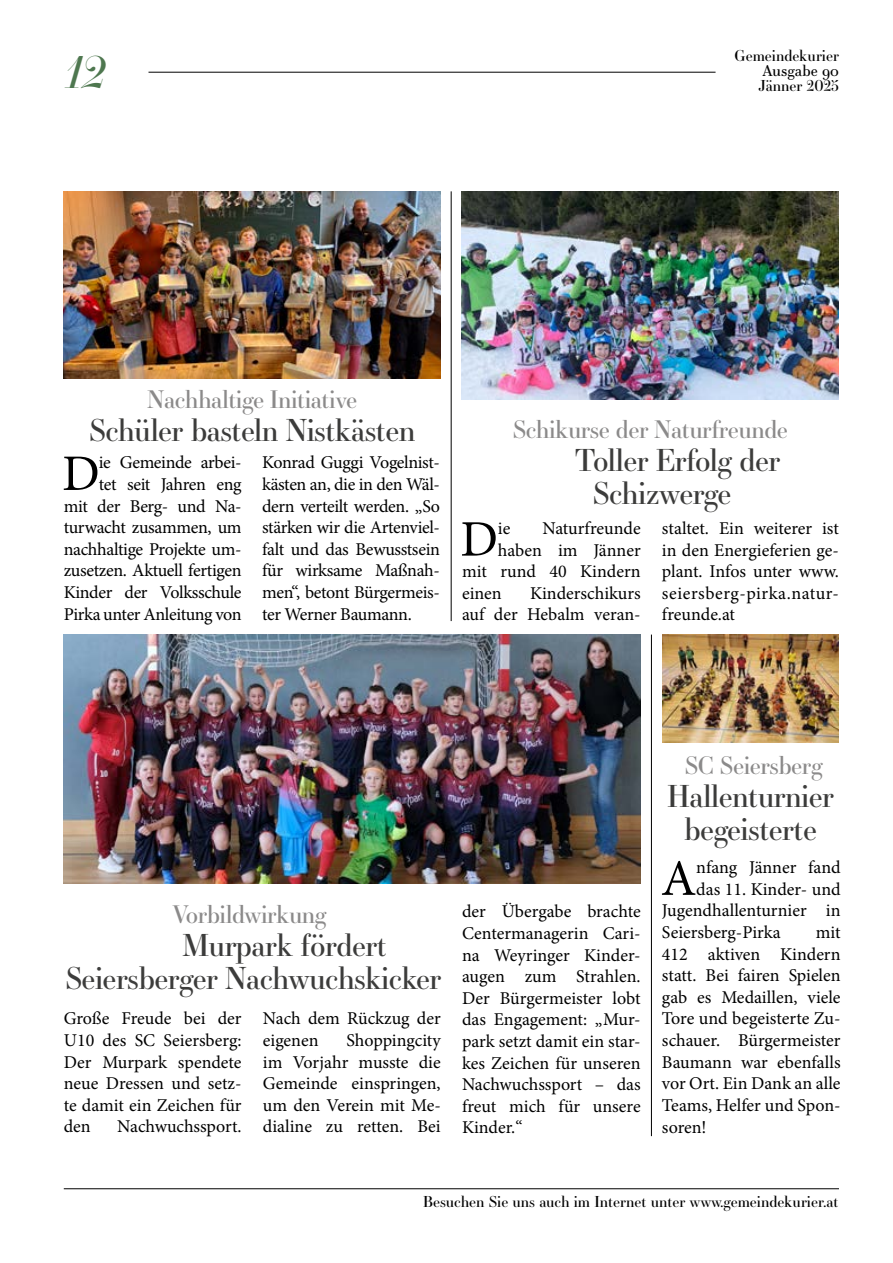
<style>
.page{position:relative;width:893px;height:1263px;background:#fff}
.page>*{position:absolute;margin:0;border:0;box-sizing:border-box;transform-origin:0 0}
.t1{font:51.3px "Minion Pro";color:#000}
.t2{font:italic 43.5px "Essonnes Headline";color:#4e774f}
.TEXT{font:30px/33px "Essonnes Display";letter-spacing:-.02em;color:#3c3c3b}
.TEXT-2{font:24px "Essonnes Display";letter-spacing:-.02em;color:#8b8a8a}
.t3{font:18px/21.6px "Minion Pro";letter-spacing:-.005em;color:#000;text-align:justify}
.t4{font:15px "Essonnes Display";color:#000}
.t5{font:15px "Essonnes Text";color:#000}
</style>
<div class="page">
<hr style="left:148px;top:72px;width:568px;height:1px;background:#000">
<hr style="left:64px;top:1188px;width:775px;height:1px;background:#000">
<img style="left:63px;top:191px;width:378px;height:187px">
<img style="left:462px;top:191px;width:377px;height:208px">
<img style="left:662px;top:634px;width:177px;height:108px">
<img style="left:64px;top:634px;width:577px;height:250px">
<hr style="left:451px;top:191px;width:1px;height:430px;background:#000">
<hr style="left:651px;top:635px;width:1px;height:501px;background:#000">
<h2 class="t2" style="left:66px;top:41px;width:41px">12</h2>
<p class="t4" style="left:734px;top:45px;width:106px">Gemeindekurier</p>
<p class="t5" style="left:762px;top:60px;width:78px">Ausgabe 90</p>
<p class="t4" style="left:758px;top:75px;width:82px">Jänner 2025</p>
<p class="TEXT-2" style="left:147px;top:383px;width:212px">Nachhaltige Initiative</p>
<p class="TEXT" style="left:89px;top:413px;width:328px">Schüler basteln Nistkästen</p>
<p class="TEXT-2" style="left:513px;top:412px;width:277px">Schikurse der Naturfreunde</p>
<p class="TEXT" style="left:575px;top:442px;width:206px">Toller Erfolg der</p>
<p class="TEXT" style="left:593px;top:475px;width:140px">Schizwerge</p>
<p class="t3" style="left:262px;top:452px;width:179px">Konrad Guggi Vogelnist&shy;kästen an, die in den Wäl&shy;dern verteilt werden. „So stärken wir die Artenviel&shy;falt und das Bewusstsein für wirksame Maßnah&shy;men“, betont Bürgermeis&shy;ter Werner Baumann.</p>
<p class="t3" style="left:64px;top:452px;width:179px;text-align:right">ie Gemeinde arbei-<br>tet seit Jahren eng<br>mit der Berg- und Na&shy;turwacht zusammen, um nachhaltige Projekte um&shy;zusetzen. Aktuell fertigen<br>Kinder der Volksschule<br>Pirka unter Anleitung von</p>
<p class="t1" style="left:62px;top:439px;width:39px">D</p>
<p class="t1" style="left:460px;top:505px;width:39px">D</p>
<p class="t3" style="left:498px;top:517px;width:14px">ie</p>
<p class="t3" style="left:542px;top:517px;width:100px">Naturfreunde</p>
<p class="t3" style="left:662px;top:517px;width:179px">staltet. Ein weiterer ist in den Energieferien ge&shy;plant. Infos unter www. seiersberg-pirka.natur&shy;freunde.at</p>
<p class="t3" style="left:498px;top:539px;width:144px">haben im Jänner</p>
<p class="t3" style="left:462px;top:561px;width:180px">mit rund 40 Kindern</p>
<p class="t3" style="left:462px;top:582px;width:41px">einen</p>
<p class="t3" style="left:462px;top:582px;width:180px;text-align:right">Kinderschikurs<br>auf der Hebalm veran-</p>
<p class="TEXT-2" style="left:172px;top:897px;width:156px">Vorbildwirkung</p>
<p class="TEXT" style="left:65px;top:927px;width:378px;text-indent:117px">Murpark fördert<br>Seiersberger Nachwuchskicker</p>
<p class="t3" style="left:64px;top:1008px;width:179px">Große Freude bei der U10 des SC Seiersberg:<br>Der Murpark spendete neue Dressen und setz&shy;te damit ein Zeichen für den</p>
<p class="t3" style="left:117px;top:1116px;width:126px">Nachwuchssport.</p>
<p class="t3" style="left:263px;top:1008px;width:179px">Nach dem Rückzug der eigenen</p>
<p class="t3" style="left:263px;top:1029px;width:179px;text-indent:84px">Shoppingcity im Vorjahr musste die Gemeinde einspringen, um den Verein mit Me&shy;dialine zu retten. Bei</p>
<p class="t3" style="left:462px;top:901px;width:180px">der Übergabe brachte Centermanagerin Cari&shy;na Weyringer Kinder&shy;augen zum Strahlen.<br>Der Bürgermeister lobt das Engagement: „Mur&shy;park setzt damit ein star&shy;kes Zeichen für unseren Nachwuchssport – das freut mich für unsere Kinder.“</p>
<p class="TEXT-2" style="left:685px;top:749px;width:139px">SC Seiersberg</p>
<p class="TEXT" style="left:667px;top:779px;width:169px;text-align:center">Hallenturnier begeisterte</p>
<p class="t1" style="left:661px;top:844px;width:37px">A</p>
<p class="t3" style="left:696px;top:857px;width:146px">nfang Jänner fand</p>
<p class="t3" style="left:696px;top:878px;width:146px">das 11. Kinder- und</p>
<p class="t3" style="left:662px;top:900px;width:180px">Jugendhallenturnier in</p>
<p class="t3" style="left:662px;top:921px;width:120px">Seiersberg-Pirka</p>
<p class="t3" style="left:662px;top:921px;width:180px;text-indent:154px">mit 412 aktiven Kindern statt. Bei fairen Spielen gab es Medaillen, viele Tore und begeisterte Zu&shy;schauer. Bürgermeister Baumann war ebenfalls vor Ort. Ein Dank an alle Teams, Helfer und Spon&shy;soren!</p>
<p class="t4" style="left:423px;top:1191px;width:417px">Besuchen Sie uns auch im Internet unter www.gemeindekurier.at</p>
</div>
